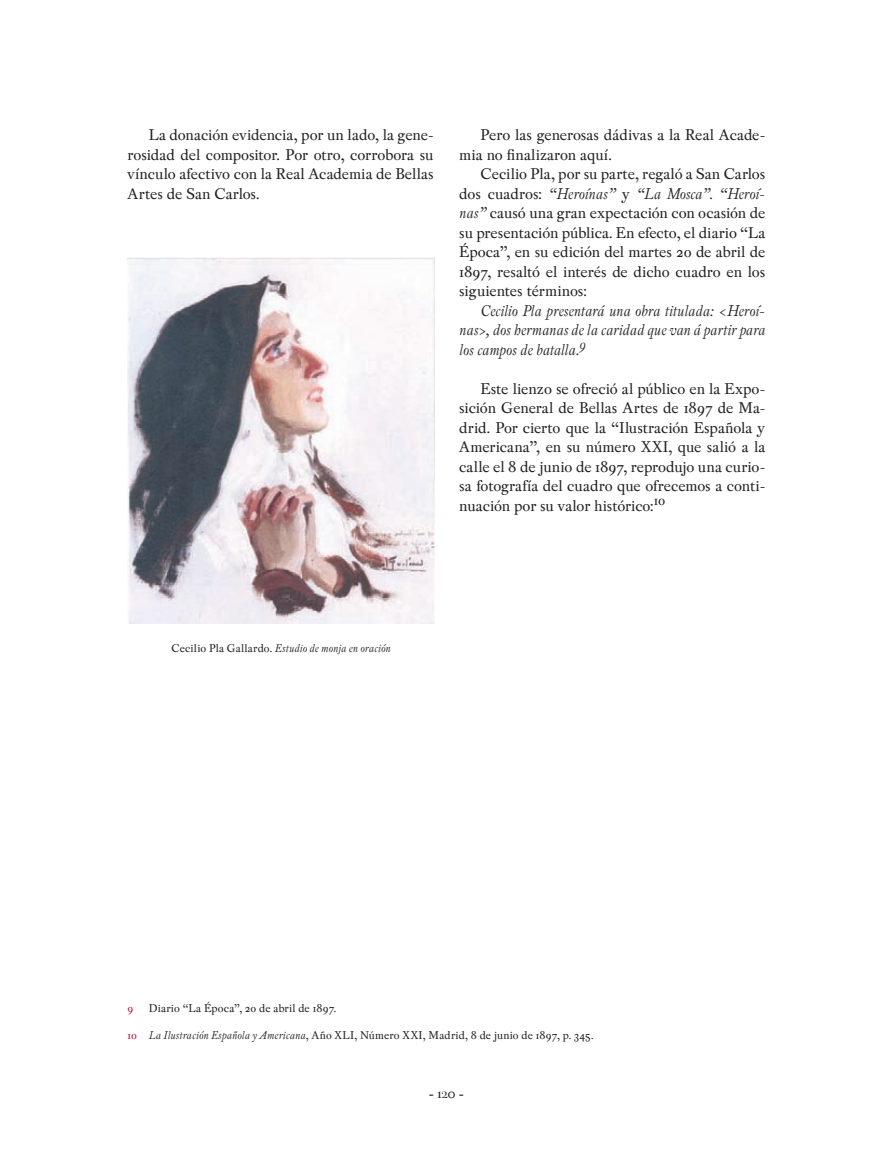
<style>
.page{position:relative;width:893px;height:1170px;background:#fff}
.page>*{position:absolute;margin:0;border:0;box-sizing:border-box;transform-origin:0 0}
.t1{font:18px "Peleguer";color:#231f20}
.t2{font:16.5px/19.5px "Pradell";color:#231f20;text-align:justify}
.t3{font:italic 16.5px/19.5px "Pradell";letter-spacing:-.01em;color:#231f20;text-align:justify}
.t4{font:12px "Pradell";letter-spacing:.015em;color:#231f20}
.t5{font:italic 12px "Pradell";letter-spacing:.01em;color:#231f20}
.t6{font:12px "Pradell";color:#c3102f}
.s1{font-style:italic}
.s2{font-style:normal}
.s3{color:#c3102f}
</style>
<div class="page">
<img style="left:128px;top:257px;width:307px;height:366px">
<p class="t2" style="left:128px;top:125px;width:308px;text-indent:21px">La donación evidencia, por un lado, la gene&shy;rosidad del compositor. Por otro, corrobora su vínculo afectivo con la Real Academia de Bellas Artes de San Carlos.</p>
<p class="t2" style="left:459px;top:125px;width:308px;text-indent:21px">Pero las generosas dádivas a la Real Acade&shy;mia no finalizaron aquí.</p>
<p class="t2" style="left:459px;top:164px;width:308px;text-indent:21px">Cecilio Pla, por su parte, regaló a San Carlos dos cuadros: <span class="s1">“Heroínas”</span> y <span class="s1">“La Mosca”. “Heroí&shy;nas”</span> causó una gran expectación con ocasión de su presentación pública. En efecto, el diario “La Época”, en su edición del martes 20 de abril de 1897, resaltó el interés de dicho cuadro en los siguientes términos:</p>
<p class="t3" style="left:459px;top:300px;width:308px;text-indent:21px">Cecilio Pla presentará una obra titulada: &lt;Heroí&shy;nas&gt;, dos hermanas de la caridad que van á partir para los campos de batalla.<sup>9</sup></p>
<p class="t2" style="left:459px;top:378px;width:308px;text-indent:21px">Este lienzo se ofreció al público en la Expo&shy;sición General de Bellas Artes de 1897 de Ma&shy;drid. Por cierto que la “Ilustración Española y Americana”, en su número XXI, que salió a la calle el 8 de junio de 1897, reprodujo una curio&shy;sa fotografía del cuadro que ofrecemos a conti&shy;nuación por su valor histórico:<sup>10</sup></p>
<p class="t5" style="left:171px;top:641px;width:221px"><span class="s2">Cecilio Pla Gallardo.</span> Estudio de monja en oración</p>
<p class="t6" style="left:128px;top:1001px;width:7px">9</p>
<p class="t4" style="left:149px;top:1001px;width:189px">Diario “La Época”, 20 de abril de 1897.</p>
<p class="t4" style="left:128px;top:1028px;width:467px"><span class="s3">10</span> <span class="s1">La Ilustración Española y Americana</span>, Año XLI, Número XXI, Madrid, 8 de junio de 1897, p. 345.</p>
<p class="t1" style="left:429px;top:1083px;width:37px">- 120 -</p>
</div>
